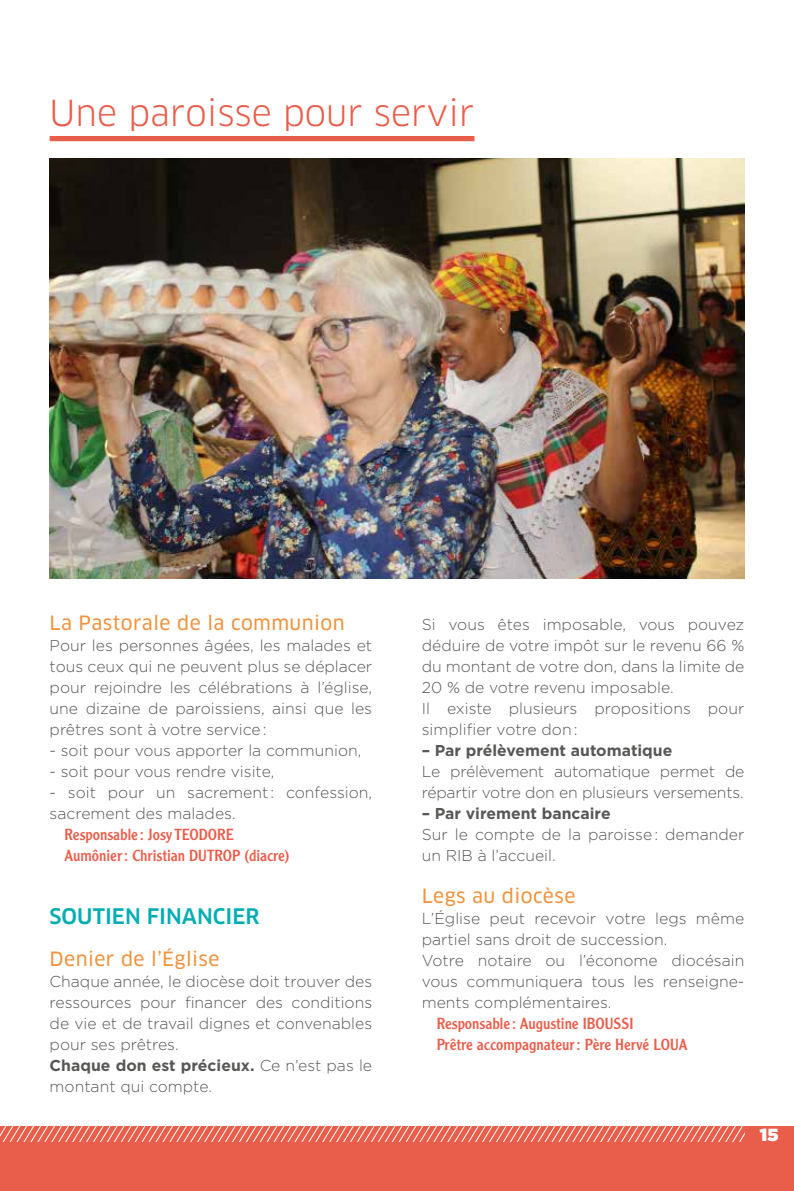
<style>
.page{position:relative;width:794px;height:1191px;background:#fff}
.page>*{position:absolute;margin:0;border:0;box-sizing:border-box;transform-origin:0 0}
.t1{font:35px "Clan";color:#e95e4b}
.t2{font:500 21px "Clan OSF";color:#00adb2}
.t3{font:19.25px "Clan OSF News";letter-spacing:.02em;color:#ef933f}
.t4{font:900 17.5px "Gotham";color:#fff}
.t5{font:300 15.75px/21px "Gotham";color:#575756}
.t6{font:15.75px/21px "Clearface Gothic LH";color:#e95e4b}
.t7{font:700 15.75px "Gotham";color:#575756}
.s1{font-weight:700}
</style>
<div class="page">
<div style="left:0;top:1126px;width:794px;height:65px;background:#e95e4b"></div>
<svg style="left:0;top:1126px;width:744px;height:15px"></svg>
<div style="left:50px;top:136px;width:424px;height:5px;background:#e95e4b"></div>
<img style="left:50px;top:159px;width:694px;height:419px">
<h1 class="t1" style="left:50px;top:94px;width:426px">Une paroisse pour servir</h1>
<p class="t3" style="left:50px;top:612px;width:296px">La Pastorale de la communion</p>
<p class="t5" style="left:50px;top:635px;width:324px;text-align:justify">Pour les personnes âgées, les malades et tous ceux qui ne peuvent plus se déplacer pour rejoindre les célébrations à l’église, une dizaine de paroissiens, ainsi que les prêtres sont à votre service :</p>
<p class="t5" style="left:50px;top:739px;width:313px">- soit pour vous apporter la communion,</p>
<p class="t5" style="left:50px;top:760px;width:226px">- soit pour vous rendre visite,</p>
<p class="t5" style="left:50px;top:781px;width:324px">- soit pour un sacrement : confession, sacrement des malades.</p>
<p class="t6" style="left:64px;top:824px;width:227px">Responsable : Josy TEODORE<br>Aumônier: Christian DUTROP (diacre)</p>
<h2 class="t2" style="left:50px;top:905px;width:211px">SOUTIEN FINANCIER</h2>
<p class="t3" style="left:50px;top:948px;width:171px">Denier de l’Église</p>
<p class="t5" style="left:50px;top:971px;width:324px">Chaque année, le diocèse doit trouver des ressources pour financer des conditions de vie et de travail dignes et convenables pour ses prêtres.<br><span class="s1">Chaque don est précieux.</span> Ce n’est pas le montant qui compte.</p>
<p class="t5" style="left:422px;top:613px;width:324px">Si vous êtes imposable, vous pouvez déduire de votre impôt sur le revenu 66 % du montant de votre don, dans la limite de 20 % de votre revenu imposable.<br>Il existe plusieurs propositions pour simplifier votre don :</p>
<p class="t7" style="left:422px;top:740px;width:252px">– Par prélèvement automatique</p>
<p class="t5" style="left:422px;top:760px;width:324px">Le prélèvement automatique permet de répartir votre don en plusieurs versements.</p>
<p class="t7" style="left:422px;top:803px;width:190px">– Par virement bancaire</p>
<p class="t5" style="left:422px;top:823px;width:324px">Sur le compte de la paroisse : demander un RIB à l’accueil.</p>
<p class="t3" style="left:422px;top:885px;width:155px">Legs au diocèse</p>
<p class="t5" style="left:422px;top:908px;width:324px">L’Église peut recevoir votre legs même partiel sans droit de succession.<br>Votre notaire ou l’économe diocésain vous communiquera tous les renseigne&shy;ments complémentaires.</p>
<p class="t6" style="left:437px;top:1013px;width:252px">Responsable : Augustine IBOUSSI<br>Prêtre accompagnateur: Père Hervé LOUA</p>
<p class="t4" style="left:760px;top:1122px;width:20px">15</p>
</div>
